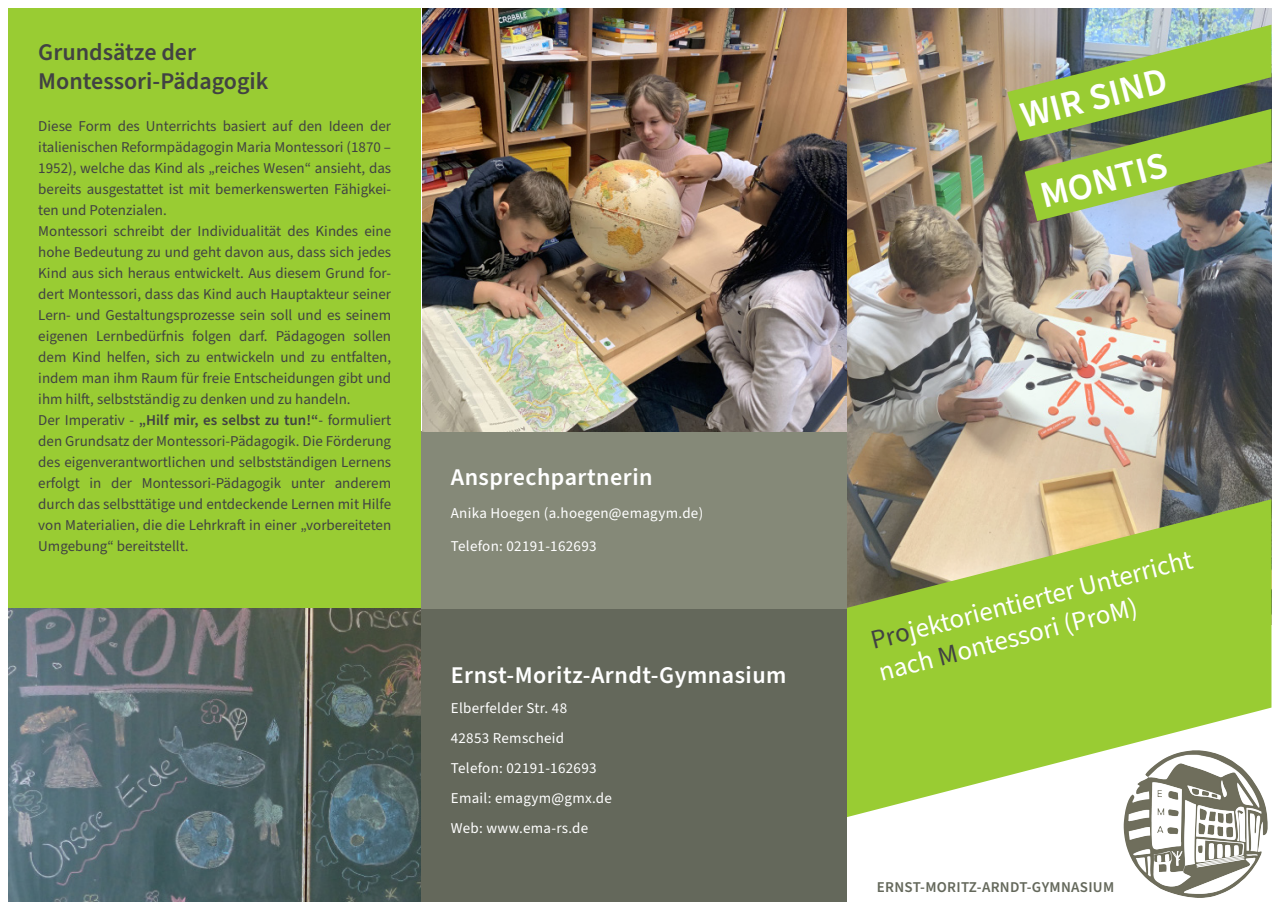
<style>
.page{position:relative;width:1280px;height:910px;background:#fff}
.page>*{position:absolute;margin:0;border:0;box-sizing:border-box;transform-origin:0 0}
.t1{font:600 37.5px "Source Sans Pro";color:#fff}
.t2{font:27px/32.5px "Source Sans Pro";color:#fff}
.t3{font:600 24px "Source Sans Pro";letter-spacing:.02em;color:#fff}
.t4{font:600 24px "Source Sans Pro";color:#414243}
.t5{font:15px/21px "Source Sans Pro";color:#414243;text-align:justify}
.t6{font:15px "Source Sans Pro";letter-spacing:.02em;color:#fff}
.t7{font:600 15px "Source Sans Pro";letter-spacing:.02em;color:#64685b}
.s1{font-weight:600}
.s2{color:#414243}
</style>
<div class="page">
<img style="left:846px;top:9px;width:425px;height:490px">
<svg style="left:846px;top:499px;width:425px;height:318px;fill:#9c3"></svg>
<div style="left:421px;top:608px;width:425px;height:293px;background:#64685b"></div>
<div style="left:421px;top:431px;width:425px;height:177px;background:#858978"></div>
<div style="left:9px;top:9px;width:412px;height:629px;background:#9c3"></div>
<img style="left:1124px;top:750px;width:143px;height:148px">
<img style="left:1007px;top:25px;width:265px;height:196px">
<img style="left:422px;top:9px;width:424px;height:422px">
<img style="left:9px;top:608px;width:412px;height:293px">
<p class="t4" style="left:38px;top:36px;width:159px">Grundsätze der</p>
<p class="t4" style="left:38px;top:65px;width:232px">Montessori-Pädagogik</p>
<p class="t5" style="left:38px;top:116px;width:354px">Diese Form des Unterrichts basiert auf den Ideen der italienischen Reformpädagogin Maria Montessori (1870 – 1952), welche das Kind als „reiches Wesen“ ansieht, das bereits ausgestattet ist mit bemerkenswerten Fähigkei&shy;ten und Potenzialen.</p>
<p class="t5" style="left:38px;top:221px;width:354px">Montessori schreibt der Individualität des Kindes eine hohe Bedeutung zu und geht davon aus, dass sich jedes Kind aus sich heraus entwickelt. Aus diesem Grund for&shy;dert Montessori, dass das Kind auch Hauptakteur seiner Lern- und Gestaltungsprozesse sein soll und es seinem eigenen Lernbedürfnis folgen darf. Pädagogen sollen dem Kind helfen, sich zu entwickeln und zu entfalten, indem man ihm Raum für freie Entscheidungen gibt und ihm hilft, selbstständig zu denken und zu handeln.</p>
<p class="t5" style="left:38px;top:410px;width:354px">Der Imperativ - <span class="s1">„Hilf mir, es selbst zu tun!“</span>- formuliert den Grundsatz der Montessori-Pädagogik. Die Förderung des eigenverantwortlichen und selbstständigen Lernens erfolgt in der Montessori-Pädagogik unter anderem durch das selbsttätige und entdeckende Lernen mit Hilfe von Materialien, die die Lehrkraft in einer „vorbereiteten Umgebung“ bereitstellt.</p>
<p class="t3" style="left:451px;top:461px;width:203px">Ansprechpartnerin</p>
<p class="t6" style="left:451px;top:503px;width:254px">Anika Hoegen (a.hoegen@emagym.de)</p>
<p class="t6" style="left:451px;top:536px;width:147px">Telefon: 02191-162693</p>
<p class="t3" style="left:451px;top:659px;width:337px">Ernst-Moritz-Arndt-Gymnasium</p>
<p class="t6" style="left:451px;top:698px;width:118px">Elberfelder Str. 48</p>
<p class="t6" style="left:451px;top:728px;width:115px">42853 Remscheid</p>
<p class="t6" style="left:451px;top:758px;width:147px">Telefon: 02191-162693</p>
<p class="t6" style="left:451px;top:788px;width:163px">Email: emagym@gmx.de</p>
<p class="t6" style="left:451px;top:818px;width:139px">Web: www.ema-rs.de</p>
<p class="t1" style="left:1015px;top:92px;width:151px;rotate:-14deg">WIR SIND</p>
<p class="t1" style="left:1035px;top:172px;width:131px;rotate:-14deg">MONTIS</p>
<p class="t2" style="left:867px;top:625px;width:333px;rotate:-14deg"><span class="s2">Pro</span>jektorientierter Unterricht nach <span class="s2">M</span>ontessori (ProM)</p>
<p class="t7" style="left:877px;top:876px;width:239px">ERNST-MORITZ-ARNDT-GYMNASIUM</p>
</div>
